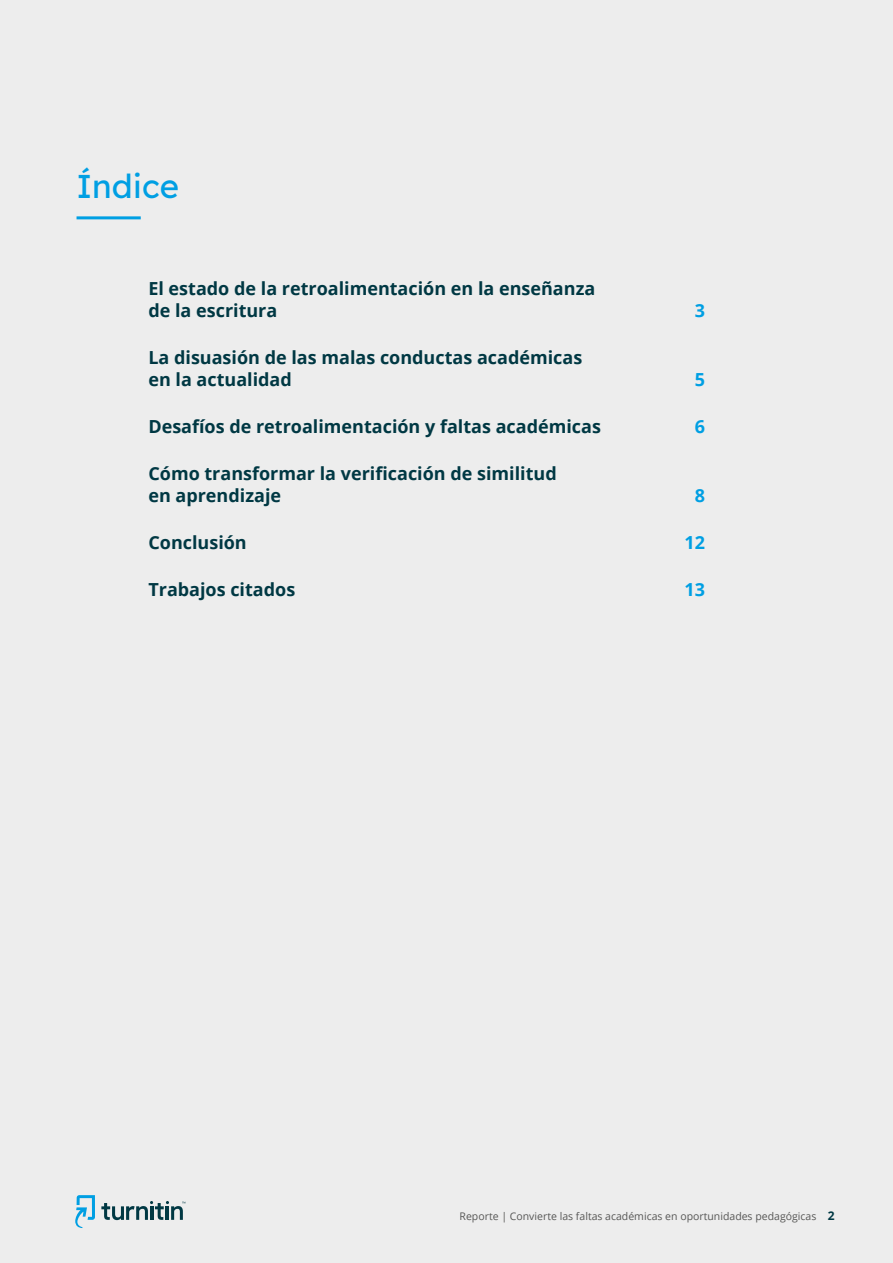
<style>
.page{position:relative;width:893px;height:1263px;background:#ededed}
.page>*{position:absolute;margin:0;border:0;box-sizing:border-box;transform-origin:0 0}
.t1{font:33px "Lexend Deca";color:#009fe3}
.t2{font:700 18px/21.6px "Open Sans";color:#003843}
.t3{font:700 18px "Open Sans";color:#009fe3}
.t4{font:10.5px "Open Sans";color:#575756}
.s1{font-weight:700;font-size:12px;color:#003843}
</style>
<div class="page">
<svg style="left:75px;top:1195px;width:20px;height:33px"></svg>
<svg style="left:101px;top:1201px;width:84px;height:19px"></svg>
<hr style="left:77px;top:216px;width:64px;height:3px;background:#009fe3">
<h1 class="t1" style="left:77px;top:158px;width:104px">Índice</h1>
<p class="t2" style="left:148px;top:278px;width:448px">El estado de la retroalimentación en la enseñanza de la escritura</p>
<p class="t2" style="left:148px;top:346px;width:435px">La disuasión de las malas conductas académicas en la actualidad</p>
<p class="t3" style="left:695px;top:298px;width:12px">3</p>
<p class="t3" style="left:695px;top:366px;width:12px">5</p>
<p class="t2" style="left:148px;top:415px;width:454px">Desafíos de retroalimentación y faltas académicas</p>
<p class="t3" style="left:695px;top:414px;width:12px">6</p>
<p class="t2" style="left:148px;top:462px;width:410px">Cómo transformar la verificación de similitud en aprendizaje</p>
<p class="t3" style="left:695px;top:482px;width:12px">8</p>
<p class="t2" style="left:148px;top:531px;width:100px">Conclusión</p>
<p class="t3" style="left:684px;top:529px;width:22px">12</p>
<p class="t2" style="left:148px;top:578px;width:148px">Trabajos citados</p>
<p class="t3" style="left:684px;top:576px;width:22px">13</p>
<p class="t4" style="left:460px;top:1209px;width:377px">Reporte | Convierte las faltas académicas en oportunidades pedagógicas <span class="s1">2</span></p>
</div>
